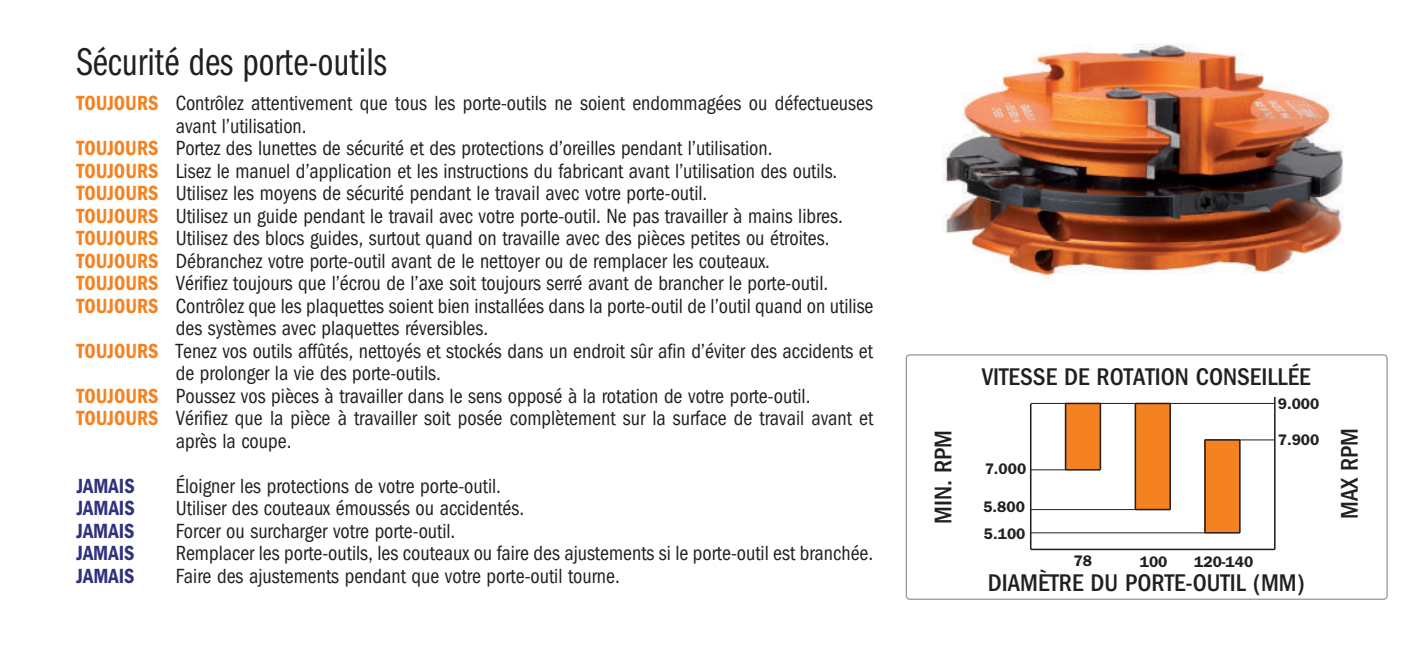
<style>
.page{position:relative;width:1422px;height:648px;background:#fff}
.page>*{position:absolute;margin:0;border:0;box-sizing:border-box;transform-origin:0 0}
.t1{font:40px "Franklin Gothic Book Cmpr";color:#231f20}
.t2{font:500 condensed 25px "Franklin Gothic";color:#231f20}
.t3{font:condensed 21.25px "Franklin Gothic";color:#231f20;scale:.95 1}
.t4{font:600 condensed 21.25px "Franklin Gothic";color:#30317f;scale:.95 1}
.t5{font:600 15.25px/26.5px "Franklin Gothic";color:#231f20}
.s1{font-weight:600;color:#f58220}
</style>
<div class="page">
<div style="left:906px;top:354px;width:481px;height:246px;border:1px solid #939598;border-radius:4px"></div>
<div style="left:1066px;top:403px;width:34px;height:67px;background:#f58220"></div>
<div style="left:1136px;top:403px;width:35px;height:106px;background:#f58220"></div>
<div style="left:1204px;top:440px;width:35px;height:93px;background:#f58220"></div>
<hr style="left:1030px;top:404px;width:1px;height:145px;background:#231f20">
<hr style="left:1239px;top:440px;width:1px;height:93px;background:#231f20">
<hr style="left:1134px;top:403px;width:2px;height:107px;background:#231f20">
<hr style="left:1169px;top:403px;width:2px;height:107px;background:#231f20">
<hr style="left:1065px;top:403px;width:1px;height:67px;background:#231f20">
<hr style="left:1099px;top:403px;width:2px;height:67px;background:#231f20">
<hr style="left:1274px;top:397px;width:1px;height:152px;background:#231f20">
<hr style="left:1065px;top:469px;width:35px;height:2px;background:#231f20">
<hr style="left:1031px;top:532px;width:174px;height:1px;background:#231f20">
<hr style="left:1031px;top:509px;width:104px;height:1px;background:#231f20">
<hr style="left:1031px;top:549px;width:244px;height:1px;background:#231f20">
<hr style="left:1031px;top:469px;width:34px;height:1px;background:#231f20">
<hr style="left:1135px;top:509px;width:35px;height:1px;background:#231f20">
<hr style="left:1205px;top:532px;width:35px;height:2px;background:#231f20">
<hr style="left:1170px;top:403px;width:105px;height:1px;background:#231f20">
<hr style="left:1135px;top:403px;width:35px;height:1px;background:#231f20">
<hr style="left:1205px;top:439px;width:35px;height:2px;background:#231f20">
<hr style="left:1240px;top:439px;width:35px;height:1px;background:#231f20">
<hr style="left:1031px;top:403px;width:104px;height:1px;background:#231f20">
<hr style="left:1204px;top:440px;width:2px;height:93px;background:#231f20">
<img style="left:942px;top:43px;width:402px;height:236px">
<h1 class="t1" style="left:76px;top:40px;width:312px">Sécurité des porte-outils</h1>
<p class="t3" style="left:76px;top:91px;width:840px"><span class="s1">TOUJOURS</span> Contrôlez attentivement que tous les porte-outils ne soient endommagées ou défectueuses</p>
<p class="t3" style="left:176px;top:114px;width:139px">avant l’utilisation.</p>
<p class="t3" style="left:76px;top:136px;width:734px"><span class="s1">TOUJOURS</span> Portez des lunettes de sécurité et des protections d’oreilles pendant l’utilisation.</p>
<p class="t3" style="left:76px;top:159px;width:802px"><span class="s1">TOUJOURS</span> Lisez le manuel d’application et les instructions du fabricant avant l’utilisation des outils.</p>
<p class="t3" style="left:77px;top:181px;width:666px"><span class="s1">TOUJOURS</span> Utilisez les moyens de sécurité pendant le travail avec votre porte-outil.</p>
<p class="t3" style="left:77px;top:204px;width:808px"><span class="s1">TOUJOURS</span> Utilisez un guide pendant le travail avec votre porte-outil. Ne pas travailler à mains libres.</p>
<p class="t3" style="left:77px;top:226px;width:794px"><span class="s1">TOUJOURS</span> Utilisez des blocs guides, surtout quand on travaille avec des pièces petites ou étroites.</p>
<p class="t3" style="left:77px;top:249px;width:731px"><span class="s1">TOUJOURS</span> Débranchez votre porte-outil avant de le nettoyer ou de remplacer les couteaux.</p>
<p class="t3" style="left:77px;top:271px;width:793px"><span class="s1">TOUJOURS</span> Vérifiez toujours que l’écrou de l’axe soit toujours serré avant de brancher le porte-outil.</p>
<p class="t3" style="left:77px;top:294px;width:840px"><span class="s1">TOUJOURS</span> Contrôlez que les plaquettes soient bien installées dans la porte-outil de l’outil quand on utilise</p>
<p class="t3" style="left:176px;top:316px;width:330px">des systèmes avec plaquettes réversibles.</p>
<p class="t3" style="left:77px;top:339px;width:840px"><span class="s1">TOUJOURS</span> Tenez vos outils affûtés, nettoyés et stockés dans un endroit sûr afin d’éviter des accidents et</p>
<p class="t3" style="left:176px;top:361px;width:280px">de prolonger la vie des porte-outils.</p>
<p class="t3" style="left:77px;top:384px;width:774px"><span class="s1">TOUJOURS</span> Poussez vos pièces à travailler dans le sens opposé à la rotation de votre porte-outil.</p>
<p class="t3" style="left:77px;top:406px;width:840px"><span class="s1">TOUJOURS</span> Vérifiez que la pièce à travailler soit posée complètement sur la surface de travail avant et</p>
<p class="t3" style="left:176px;top:429px;width:123px">après la coupe.</p>
<p class="t4" style="left:77px;top:473px;width:63px">JAMAIS</p>
<p class="t3" style="left:176px;top:474px;width:344px">Éloigner les protections de votre porte-outil.</p>
<p class="t4" style="left:77px;top:496px;width:63px">JAMAIS</p>
<p class="t3" style="left:176px;top:496px;width:368px">Utiliser des couteaux émoussés ou accidentés.</p>
<p class="t4" style="left:76px;top:518px;width:63px">JAMAIS</p>
<p class="t3" style="left:176px;top:519px;width:296px">Forcer ou surcharger votre porte-outil.</p>
<p class="t4" style="left:76px;top:541px;width:63px">JAMAIS</p>
<p class="t3" style="left:176px;top:541px;width:736px">Remplacer les porte-outils, les couteaux ou faire des ajustements si le porte-outil est branchée.</p>
<p class="t4" style="left:76px;top:563px;width:63px">JAMAIS</p>
<p class="t3" style="left:176px;top:564px;width:469px">Faire des ajustements pendant que votre porte-outil tourne.</p>
<p class="t2" style="left:929px;top:524px;width:96px;rotate:-90deg">MIN. RPM</p>
<p class="t2" style="left:982px;top:362px;width:330px">VITESSE DE ROTATION CONSEILLÉE</p>
<p class="t5" style="left:1278px;top:391px;width:43px">9.000</p>
<p class="t5" style="left:1278px;top:427px;width:43px">7.900</p>
<p class="t5" style="left:985px;top:456px;width:43px">7.000</p>
<p class="t5" style="left:983px;top:494px;width:44px">5.800<br>5.100</p>
<p class="t2" style="left:988px;top:569px;width:319px">DIAMÈTRE DU PORTE-OUTIL (MM)</p>
<p class="t5" style="left:1073px;top:548px;width:20px">78</p>
<p class="t5" style="left:1140px;top:548px;width:29px">100</p>
<p class="t5" style="left:1194px;top:549px;width:61px">120-140</p>
<p class="t2" style="left:1335px;top:519px;width:93px;rotate:-90deg">MAX RPM</p>
</div>
